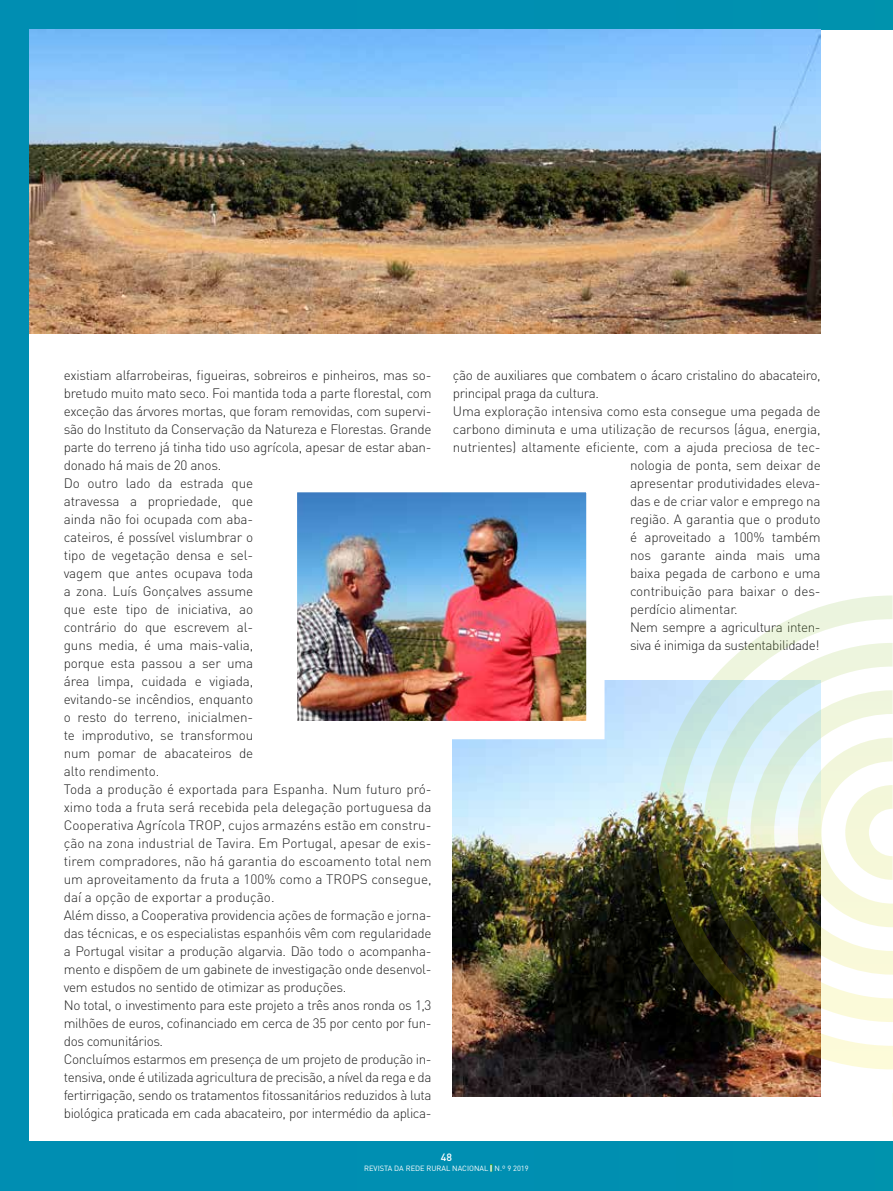
<style>
.page{position:relative;width:893px;height:1191px;background:#008eb2}
.page>*{position:absolute;margin:0;border:0;box-sizing:border-box;transform-origin:0 0}
.t1{font:300 13.5px/18px "DIN";letter-spacing:-.02em;color:#212121}
.t2{font:500 10.5px "DIN";color:#fff}
.t3{font:7.5px "DIN";color:#fff}
.s1{font-weight:900}
</style>
<div class="page">
<div style="left:30px;top:30px;width:863px;height:1110px;background:#fff"></div>
<img style="left:30px;top:30px;width:791px;height:303px">
<img style="left:453px;top:680px;width:203px;height:416px">
<img style="left:298px;top:493px;width:287px;height:227px">
<hr style="left:892px;top:0;width:1px;height:1191px;background:#0093ad">
<svg style="left:892px;top:30px;width:1px;height:1110px"></svg>
<img style="left:656px;top:595px;width:237px;height:521px">
<p class="t1" style="left:64px;top:366px;width:369px">existiam alfarrobeiras, figueiras, sobreiros e pinheiros, mas so&shy;bretudo muito mato seco. Foi mantida toda a parte florestal, com exceção das árvores mortas, que foram removidas, com supervi&shy;são do Instituto da Conservação da Natureza e Florestas. Grande parte do terreno já tinha tido uso agrícola, apesar de estar aban&shy;donado há mais de 20 anos.<br>Do outro lado da estrada que<br>atravessa a propriedade, que<br>ainda não foi ocupada com aba-<br>cateiros, é possível vislumbrar o<br>tipo de vegetação densa e sel-<br>vagem que antes ocupava toda<br>a zona. Luís Gonçalves assume<br>que este tipo de iniciativa, ao<br>contrário do que escrevem al-<br>guns media, é uma mais-valia,<br>porque esta passou a ser uma<br>área limpa, cuidada e vigiada,<br>evitando-se incêndios, enquanto<br>o resto do terreno, inicialmen-<br>te improdutivo, se transformou<br>num pomar de abacateiros de<br>alto rendimento.<br>Toda a produção é exportada para Espanha. Num futuro pró&shy;ximo toda a fruta será recebida pela delegação portuguesa da Cooperativa Agrícola TROP, cujos armazéns estão em constru&shy;ção na zona industrial de Tavira. Em Portugal, apesar de exis&shy;tirem compradores, não há garantia do escoamento total nem um aproveitamento da fruta a 100% como a TROPS consegue, daí a opção de exportar a produção.<br>Além disso, a Cooperativa providencia ações de formação e jorna&shy;das técnicas, e os especialistas espanhóis vêm com regularidade a Portugal visitar a produção algarvia. Dão todo o acompanha&shy;mento e dispõem de um gabinete de investigação onde desenvol&shy;vem estudos no sentido de otimizar as produções.<br>No total, o investimento para este projeto a três anos ronda os 1,3 milhões de euros, cofinanciado em cerca de 35 por cento por fun&shy;dos comunitários.<br>Concluímos estarmos em presença de um projeto de produção in&shy;tensiva, onde é utilizada agricultura de precisão, a nível da rega e da fertirrigação, sendo os tratamentos fitossanitários reduzidos à luta biológica praticada em cada abacateiro, por intermédio da aplica-</p>
<p class="t1" style="left:453px;top:366px;width:369px">ção de auxiliares que combatem o ácaro cristalino do abacateiro,</p>
<p class="t1" style="left:453px;top:384px;width:148px">principal praga da cultura.</p>
<p class="t1" style="left:453px;top:402px;width:369px">Uma exploração intensiva como esta consegue uma pegada de</p>
<p class="t1" style="left:453px;top:420px;width:369px">carbono diminuta e uma utilização de recursos (água, energia,</p>
<p class="t1" style="left:453px;top:438px;width:369px">nutrientes) altamente eficiente, com a ajuda preciosa de tec-</p>
<p class="t1" style="left:630px;top:456px;width:192px">nologia de ponta, sem deixar de</p>
<p class="t1" style="left:630px;top:474px;width:192px">apresentar produtividades eleva-</p>
<p class="t1" style="left:630px;top:492px;width:192px">das e de criar valor e emprego na</p>
<p class="t1" style="left:630px;top:510px;width:192px">região. A garantia que o produto</p>
<p class="t1" style="left:630px;top:528px;width:192px">é aproveitado a 100% também</p>
<p class="t1" style="left:630px;top:546px;width:192px">nos garante ainda mais uma</p>
<p class="t1" style="left:630px;top:564px;width:192px">baixa pegada de carbono e uma</p>
<p class="t1" style="left:630px;top:582px;width:192px">contribuição para baixar o des-</p>
<p class="t1" style="left:630px;top:600px;width:109px">perdício alimentar.</p>
<p class="t1" style="left:630px;top:618px;width:192px">Nem sempre a agricultura inten-</p>
<p class="t1" style="left:630px;top:636px;width:191px">siva é inimiga da sustentabilidade!</p>
<p class="t2" style="left:441px;top:1150px;width:13px">48</p>
<p class="t3" style="left:364px;top:1163px;width:166px">REVISTA DA REDE RURAL NACIONAL <span class="s1">|</span> N.º 9 2019</p>
</div>
